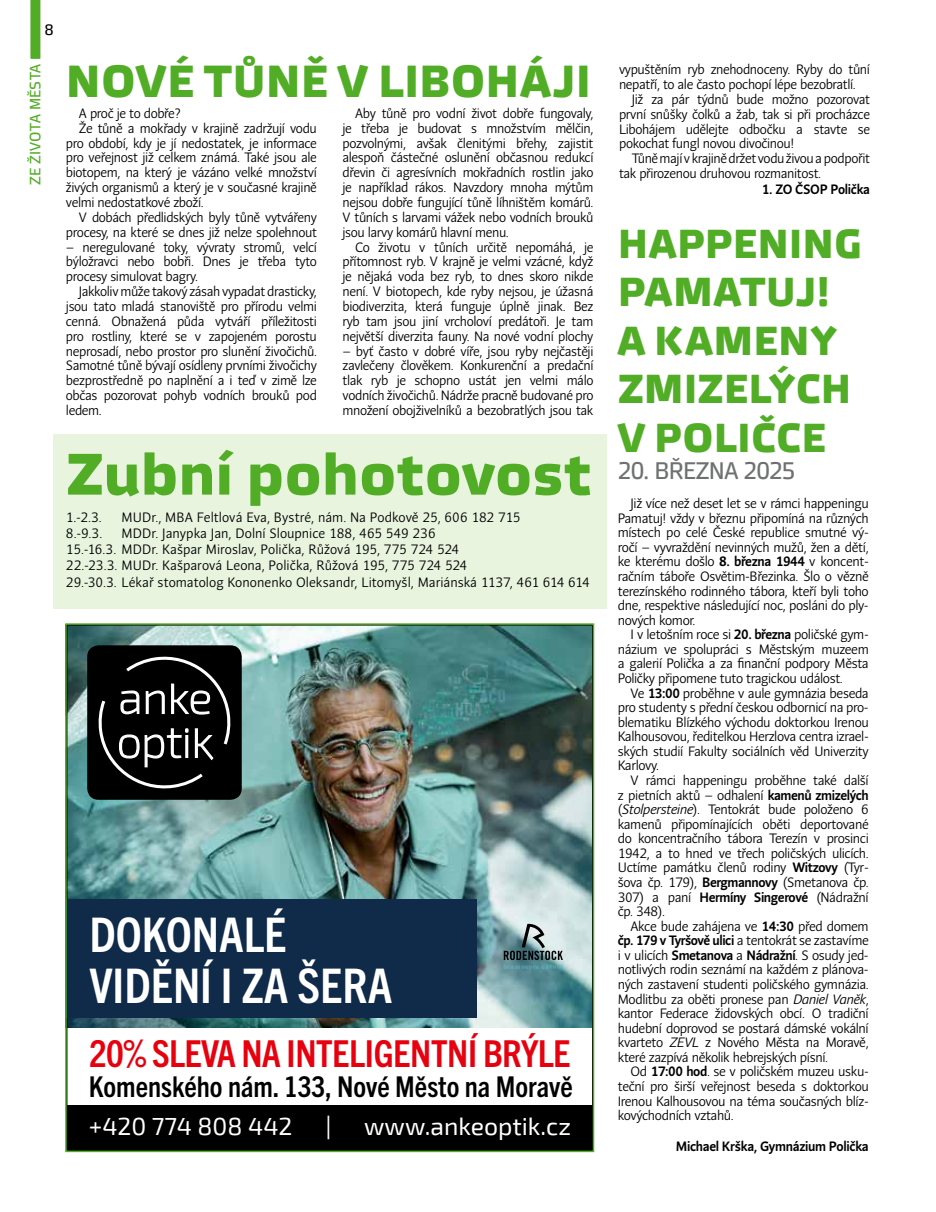
<style>
.page{position:relative;width:936px;height:1212px;background:#fff}
.page>*{position:absolute;margin:0;border:0;box-sizing:border-box;transform-origin:0 0}
.t1{font:700 58.5px "Vida 33 Pro";color:#52ad26}
.t2{font:700 condensed 47.85px/51.2px "Trade Gothic Next LT Pro";color:#fff}
.t3{font:700 45px "Vida 33 Pro";letter-spacing:-.005em;color:#52ad26}
.t4{font:700 40.5px/48.6px "Vida 33 Pro";letter-spacing:.005em;color:#52ad26}
.t5{font:700 condensed 37.2px "Trade Gothic Next LT Pro";letter-spacing:-.01em;color:#e7000e}
.t6{font:700 condensed 28.8px "Trade Gothic Next LT Pro";color:#000}
.t7{font:24.75px "Exo 2";color:#fff}
.t8{font:24px "Vida 32 Pro";letter-spacing:-.035em;color:#6f7070}
.t9{font:15px "Vida 32 Pro";letter-spacing:.015em;color:#52ad26}
.t10{font:15px "Vida 32 Pro";color:#000}
.t11{font:13.5px/14.5px "Andulka Sans";letter-spacing:-.03em;color:#000;text-align:justify}
.t12{font:13.5px/16.2px "Andulka Sans";color:#000}
.t13{font:700 13.5px "Andulka Sans";letter-spacing:-.02em;color:#000}
.s1{font-weight:700}
.s2{font-style:italic}
</style>
<div class="page">
<svg style="left:30px;top:0;width:10px;height:59px"></svg>
<div style="left:53px;top:435px;width:553px;height:174px;background:#e9f4df"></div>
<img style="left:69px;top:627px;width:521px;height:400px">
<div style="left:66px;top:1105px;width:527px;height:46px;background:#000"></div>
<div style="left:66px;top:899px;width:411px;height:119px;background:#102a4a"></div>
<div style="left:87px;top:645px;width:155px;height:155px;background:#000;border-radius:11px"></div>
<svg style="left:99px;top:656px;width:131px;height:133px"></svg>
<svg style="left:503px;top:924px;width:60px;height:46px"></svg>
<div style="left:65px;top:623px;width:529px;height:529px;border:2px solid #52ad26"></div>
<p class="t10" style="left:45px;top:19px;width:10px">8</p>
<p class="t9" style="left:24px;top:185px;width:122px;rotate:-90deg">Ze života města</p>
<h3 class="t3" style="left:66px;top:47px;width:526px">Nové tůně v Liboháji</h3>
<p class="t11" style="left:342px;top:106px;width:252px;text-indent:13px">Aby tůně pro vodní život dobře fungovaly, je třeba je budovat s množstvím mělčin, pozvolnými, avšak členitými břehy, zajistit alespoň částečné oslunění občasnou redukcí dřevin či agresívních mokřadních rostlin jako je například rákos. Navzdory mnoha mýtům nejsou dobře fungující tůně líhništěm komárů.<br>V tůních s larvami vážek nebo vodních brouků jsou larvy komárů hlavní menu.</p>
<p class="t11" style="left:342px;top:240px;width:252px;text-indent:13px">Co životu v tůních určitě nepomáhá, je přítomnost ryb. V krajně je velmi vzácné, když je nějaká voda bez ryb, to dnes skoro nikde není. V biotopech, kde ryby nejsou, je úžasná biodiverzita, která funguje úplně jinak. Bez ryb tam jsou jiní vrcholoví predátoři. Je tam největší diverzita fauny. Na nové vodní plochy</p>
<p class="t11" style="left:342px;top:343px;width:252px">– byť často v dobré víře, jsou ryby nejčastěji zavlečeny člověkem. Konkurenční a predační tlak ryb je schopno ustát jen velmi málo vodních živočichů. Nádrže pracně budované pro množení obojživelníků a bezobratlých jsou tak</p>
<p class="t11" style="left:79px;top:106px;width:104px">A proč je to dobře?</p>
<p class="t11" style="left:79px;top:121px;width:240px">Že tůně a mokřady v krajině zadržují vodu</p>
<p class="t11" style="left:66px;top:136px;width:252px">pro období, kdy je jí nedostatek, je informace</p>
<p class="t11" style="left:66px;top:151px;width:252px">pro veřejnost již celkem známá. Také jsou ale</p>
<p class="t11" style="left:66px;top:165px;width:252px">biotopem, na který je vázáno velké množství</p>
<p class="t11" style="left:66px;top:180px;width:252px">živých organismů a který je v současné krajině</p>
<p class="t11" style="left:66px;top:195px;width:139px">velmi nedostatkové zboží.</p>
<p class="t11" style="left:79px;top:210px;width:240px">V dobách předlidských byly tůně vytvářeny</p>
<p class="t11" style="left:66px;top:225px;width:252px">procesy, na které se dnes již nelze spolehnout</p>
<p class="t11" style="left:66px;top:240px;width:252px">– neregulované toky, vývraty stromů, velcí býložravci nebo bobři. Dnes je třeba tyto procesy simulovat bagry.</p>
<p class="t11" style="left:66px;top:284px;width:252px;text-indent:13px">Jakkoliv může takový zásah vypadat drasticky, jsou tato mladá stanoviště pro přírodu velmi cenná. Obnažená půda vytváří příležitosti pro rostliny, které se v zapojeném porostu neprosadí, nebo prostor pro slunění živočichů.<br>Samotné tůně bývají osídleny prvními živočichy bezprostředně po naplnění a i teď v zimě lze občas pozorovat pohyb vodních brouků pod ledem.</p>
<h1 class="t1" style="left:66px;top:429px;width:527px">Zubní pohotovost</h1>
<p class="t11" style="left:66px;top:510px;width:37px">1.-2.3.</p>
<p class="t12" style="left:121px;top:509px;width:400px">MUDr., MBA Feltlová Eva, Bystré, nám. Na Podkově 25, 606 182 715</p>
<p class="t11" style="left:66px;top:526px;width:38px">8.-9.3.</p>
<p class="t12" style="left:66px;top:525px;width:525px;text-indent:55px">MDDr. Janypka Jan, Dolní Sloupnice 188, 465 549 236<br>15.-16.3. MDDr. Kašpar Miroslav, Polička, Růžová 195, 775 724 524<br>22.-23.3. MUDr. Kašparová Leona, Polička, Růžová 195, 775 724 524<br>29.-30.3. Lékař stomatolog Kononenko Oleksandr, Litomyšl, Mariánská 1137, 461 614 614</p>
<h2 class="t2" style="left:89px;top:906px;width:304px">DOKONALÉ<br>VIDĚNÍ I ZA ŠERA</h2>
<h3 class="t5" style="left:89px;top:1028px;width:483px">20% SLEVA NA INTELIGENTNÍ BRÝLE</h3>
<h3 class="t6" style="left:89px;top:1067px;width:485px">Komenského nám. 133, Nové Město na Moravě</h3>
<h3 class="t7" style="left:89px;top:1112px;width:205px">+420 774 808 442</h3>
<h3 class="t7" style="left:325px;top:1112px;width:8px">|</h3>
<h3 class="t7" style="left:364px;top:1112px;width:208px">www.ankeoptik.cz</h3>
<p class="t11" style="left:619px;top:62px;width:252px">vypuštěním ryb znehodnoceny. Ryby do tůní nepatří, to ale často pochopí lépe bezobratlí.</p>
<p class="t11" style="left:619px;top:92px;width:252px;text-indent:13px">Již za pár týdnů bude možno pozorovat první snůšky čolků a žab, tak si při procházce Libohájem udělejte odbočku a stavte se pokochat fungl novou divočinou!</p>
<p class="t11" style="left:619px;top:151px;width:252px;text-indent:13px">Tůně mají v krajině držet vodu živou a podpořit tak přirozenou druhovou rozmanitost.</p>
<p class="t13" style="left:761px;top:181px;width:110px">1. ZO ČSOP Polička</p>
<h3 class="t4" style="left:617px;top:217px;width:241px">HAPPENING<br>PAMAT</h3>
<h3 class="t4" style="left:765px;top:266px;width:66px">UJ!</h3>
<h3 class="t4" style="left:617px;top:314px;width:68px">AKAME</h3>
<h3 class="t4" style="left:778px;top:314px;width:60px">NY</h3>
<h3 class="t4" style="left:617px;top:363px;width:89px">ZMIZELÝCH<br>V POLIČCE</h3>
<h3 class="t8" style="left:617px;top:453px;width:179px">20. BŘEZNA 2025</h3>
<p class="t11" style="left:617px;top:496px;width:252px;text-indent:13px">Již více než deset let se v rámci happeningu Pamatuj! vždy v březnu připomíná na různých místech po celé České republice smutné vý&shy;ročí – vyvraždění nevinných mužů, žen a dětí, ke kterému došlo <span class="s1">8. března 1944</span> v koncent&shy;račním táboře Osvětim-Březinka. Šlo o vězně terezínského rodinného tábora, kteří byli toho dne, respektive následující noc, posláni do ply&shy;nových komor.</p>
<p class="t11" style="left:617px;top:627px;width:252px;text-indent:13px">I v letošním roce si <span class="s1">20. března</span> poličské gym&shy;názium ve spolupráci s Městským muzeem a galerií Polička a za finanční podpory Města Poličky připomene tuto tragickou událost.</p>
<p class="t11" style="left:617px;top:686px;width:252px;text-indent:13px">Ve <span class="s1">13:00</span> proběhne v aule gymnázia beseda pro studenty s přední českou odbornicí na pro&shy;blematiku Blízkého východu doktorkou Irenou Kalhousovou, ředitelkou Herzlova centra izrael&shy;ských studií Fakulty sociálních věd Univerzity Karlovy.</p>
<p class="t11" style="left:617px;top:773px;width:252px;text-indent:13px">V rámci happeningu proběhne také další z pietních aktů – odhalení <span class="s1">kamenů zmizelých </span>(<span class="s2">Stolpersteine</span>). Tentokrát bude položeno 6 kamenů připomínajících oběti deportované do koncentračního tábora Terezín v prosinci 1942, a to hned ve třech poličských ulicích.<br>Uctíme památku členů rodiny <span class="s1">Witzovy</span> (Tyr&shy;šova čp. 179), <span class="s1">Bergmannovy</span> (Smetanova čp.<br>307) a paní <span class="s1">Hermíny Singerové</span> (Nádražní čp. 348).</p>
<p class="t11" style="left:617px;top:919px;width:252px;text-indent:13px">Akce bude zahájena ve <span class="s1">14:30</span> před domem <span class="s1">čp. 179 v Tyršově ulici</span> a tentokrát se zastavíme i v ulicích <span class="s1">Smetanova</span> a <span class="s1">Nádražní</span>. S osudy jed&shy;notlivých rodin seznámí na každém z plánova&shy;ných zastavení studenti poličského gymnázia.<br>Modlitbu za oběti pronese pan <span class="s2">Daniel Vaněk</span>, kantor Federace židovských obcí. O tradiční hudební doprovod se postará dámské vokální kvarteto <span class="s2">ZEVL</span> z Nového Města na Moravě, které zazpívá několik hebrejských písní.</p>
<p class="t11" style="left:617px;top:1064px;width:252px;text-indent:13px">Od <span class="s1">17:00 hod</span>. se v poličském muzeu usku&shy;teční pro širší veřejnost beseda s doktorkou Irenou Kalhousovou na téma současných blíz&shy;kovýchodních vztahů.</p>
<p class="t13" style="left:675px;top:1138px;width:194px">Michael Krška, Gymnázium Polička</p>
</div>
